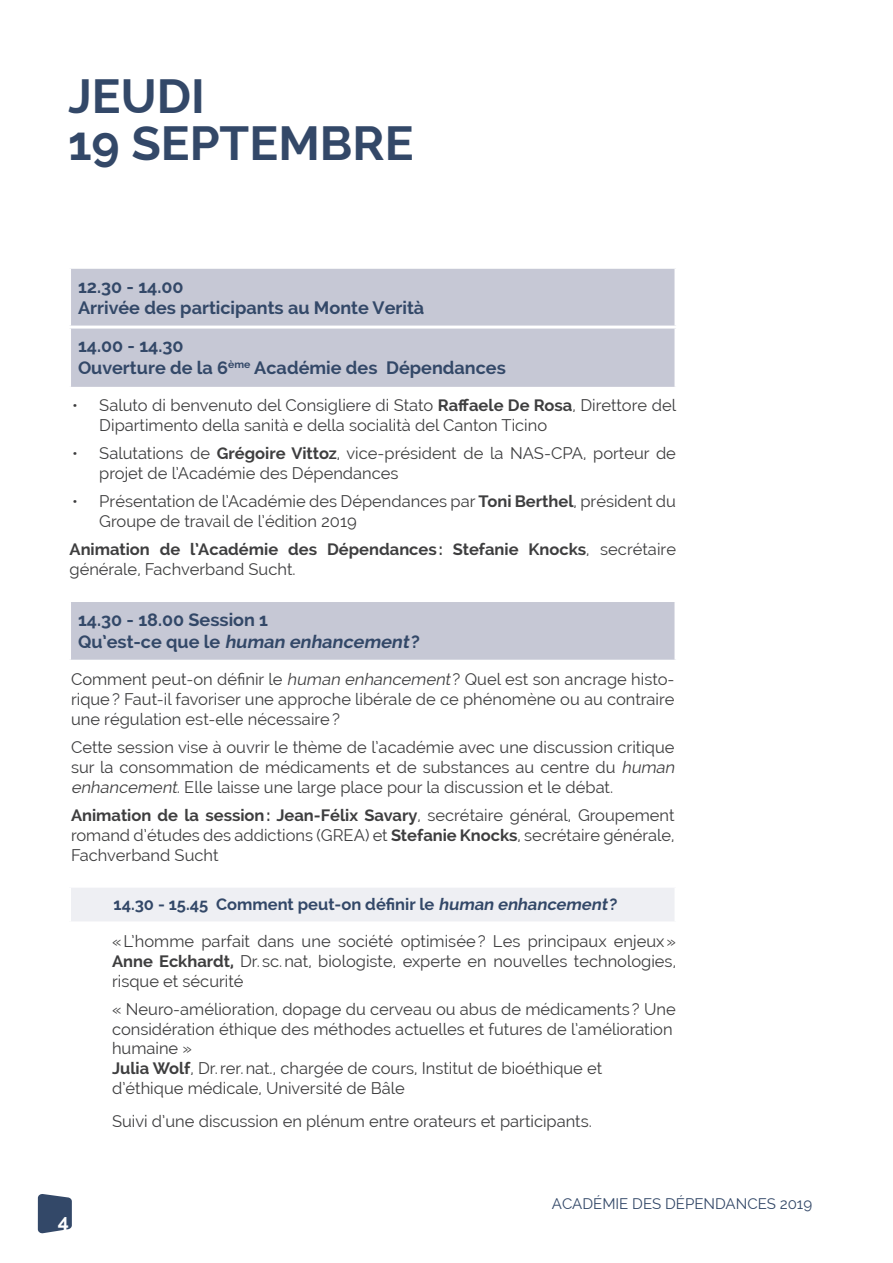
<style>
.page{position:relative;width:893px;height:1263px;background:#fff}
.page>*{position:absolute;margin:0;border:0;box-sizing:border-box;transform-origin:0 0}
.JOUR_ET_DATE{font:700 48px "Raleway";color:#334868}
.t1{font:700 19.5px "Raleway";color:#fff}
.TEXTE_CONTENU{font:700 18px "Raleway";color:#334868}
.HORAIRES_ET_TXT_BLEU{font:700 18px "Raleway";color:#334868}
.TEXTE_CONTENU-2{font:italic 700 18px "Raleway";color:#334868}
.HORAIRES_ET_TXT_BLEU-2{font:16.5px/19.8px "Raleway";color:#3e3e3f}
.TEXTE_CONTENU-3{font:16.5px/19.8px "Raleway";color:#3e3e3f;text-align:justify}
.TEXTE_CONTENU-4{font:700 16.5px/19.8px "Raleway";color:#3e3e3f}
.HORAIRES_ET_TXT_BLEU-3{font:700 16.5px "Raleway";color:#334868}
.t2{font:15px "Raleway";color:#334868}
.s1{font-weight:700}
.s2{font-weight:400}
.s3{font-style:normal}
.s4{font-style:italic}
</style>
<div class="page">
<svg style="left:38px;top:1194px;width:34px;height:39px"></svg>
<svg style="left:71px;top:269px;width:603px;height:391px"></svg>
<div style="left:70px;top:886px;width:606px;height:37px;background:#eeeff3"></div>
<hr style="left:68px;top:326px;width:609px;height:3px;background:#fff">
<hr style="left:68px;top:599px;width:609px;height:3px;background:#fff">
<hr style="left:68px;top:885px;width:609px;height:3px;background:#fff">
<hr style="left:68px;top:888px;width:3px;height:33px;background:#fff">
<hr style="left:674px;top:888px;width:3px;height:33px;background:#fff">
<hr style="left:68px;top:921px;width:609px;height:3px;background:#fff">
<p class="JOUR_ET_DATE" style="left:68px;top:69px;width:138px">JEUDI</p>
<p class="JOUR_ET_DATE" style="left:68px;top:115px;width:347px">19 SEPTEMBRE</p>
<p class="HORAIRES_ET_TXT_BLEU" style="left:78px;top:276px;width:107px">12.30 - 14.00</p>
<p class="HORAIRES_ET_TXT_BLEU" style="left:78px;top:298px;width:348px">Arrivée des participants au Monte Verità</p>
<p class="HORAIRES_ET_TXT_BLEU" style="left:78px;top:336px;width:107px">14.00 - 14.30</p>
<p class="TEXTE_CONTENU" style="left:78px;top:357px;width:429px">Ouverture de la 6<sup>ème</sup> Académie des Dépendances</p>
<p class="HORAIRES_ET_TXT_BLEU-2" style="left:99px;top:395px;width:578px;text-indent:-27px">• Saluto di benvenuto del Consigliere di Stato <span class="s1">Raffaele De Rosa</span>, Direttore del<br>Dipartimento della sanità e della socialità del Canton Ticino</p>
<p class="HORAIRES_ET_TXT_BLEU-2" style="left:99px;top:443px;width:578px;text-indent:-27px">• Salutations de <span class="s1">Grégoire Vittoz</span>, vice-président de la NAS-CPA, porteur de projet de l’Académie des Dépendances</p>
<p class="HORAIRES_ET_TXT_BLEU-2" style="left:99px;top:491px;width:578px;text-indent:-27px">• Présentation de l’Académie des Dépendances par <span class="s1">Toni Berthel</span>, président du<br>Groupe de travail de l’édition 2019</p>
<p class="TEXTE_CONTENU-4" style="left:70px;top:540px;width:608px">Animation de l’Académie des Dépendances: Stefanie Knocks<span class="s2">, secrétaire générale, Fachverband Sucht.</span></p>
<p class="TEXTE_CONTENU" style="left:78px;top:609px;width:192px">14.30 - 18.00 Session 1</p>
<p class="TEXTE_CONTENU-2" style="left:78px;top:632px;width:343px"><span class="s3">Q u ’ est - c e q u e le</span> human enhancement <span class="s3">?</span></p>
<p class="TEXTE_CONTENU-3" style="left:71px;top:669px;width:605px">Comment peut-on définir le <span class="s4">human enhancement</span>? Quel est son ancrage histo&shy;rique? Faut-il favoriser une approche libérale de ce phénomène ou au contraire une régulation est-elle nécessaire?</p>
<p class="TEXTE_CONTENU-3" style="left:71px;top:737px;width:608px;text-align:left">Cette session vise à ouvrir le thème de l’académie avec une discussion critique sur la consommation de médicaments et de substances au centre du <span class="s4">human enhancement.</span>Elle laisse une large place pour la discussion et le débat.</p>
<p class="TEXTE_CONTENU-3" style="left:71px;top:805px;width:605px"><span class="s1">Animation de la session: Jean-Félix Savary</span>, secrétaire général, Groupement romand d’études des addictions (GREA) et <span class="s1">Stefanie Knocks</span>, secrétaire générale, Fachverband Sucht</p>
<p class="HORAIRES_ET_TXT_BLEU-3" style="left:114px;top:895px;width:505px">14.30 - 15.45 Comment peut-on définir le <span class="s4">human enhancement</span>?</p>
<p class="HORAIRES_ET_TXT_BLEU-2" style="left:112px;top:931px;width:565px;text-align:justify">«L’homme parfait dans une société optimisée? Les principaux enjeux» <span class="s1">Anne Eckhardt,</span> Dr. sc.nat, biologiste, experte en nouvelles technologies, risque et sécurité</p>
<p class="HORAIRES_ET_TXT_BLEU-2" style="left:112px;top:999px;width:565px">« Neuro-amélioration, dopage du cerveau ou abus de médicaments ? Une considération éthique des méthodes actuelles et futures de l’amélioration humaine »<br><span class="s1">Julia Wolf</span>, Dr.rer.nat., chargée de cours, Institut de bioéthique et d’éthique médicale, Université de Bâle</p>
<p class="HORAIRES_ET_TXT_BLEU-2" style="left:112px;top:1111px;width:481px">Suivi d’une discussion en plénum entre orateurs et participants.</p>
<p class="t1" style="left:58px;top:1210px;width:13px">4</p>
<p class="t2" style="left:552px;top:1195px;width:262px">ACADÉMIE DES DÉPENDANCES 2019</p>
</div>
